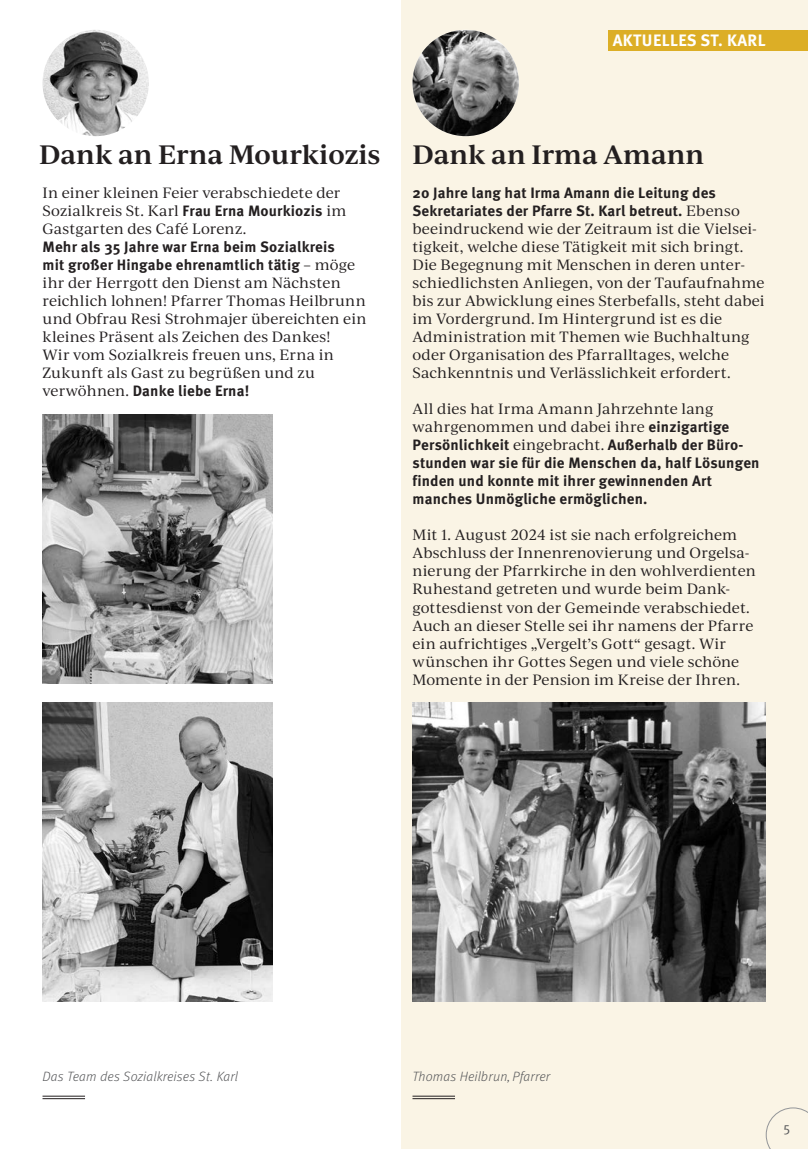
<style>
.page{position:relative;width:808px;height:1149px;background:#fff}
.page>*{position:absolute;margin:0;border:0;box-sizing:border-box;transform-origin:0 0}
.t1{font:600 25.5px "Ivy Journal";color:#231f20}
.t2{font:700 16.5px "Meta Pro";letter-spacing:.025em;color:#fff}
.t3{font:700 15px/18px "Meta Pro";letter-spacing:.01em;color:#231f20}
.t4{font:14.25px/18px "Ivy Journal";letter-spacing:.005em;color:#231f20}
.t5{font:14.25px "Ivy Journal";letter-spacing:.025em;color:#231f20}
.t6{font:italic 300 13.5px "Meta Pro";letter-spacing:.015em;color:#57585a}
.t7{font:13.5px "Meta Pro Norm";color:#57585a}
.s1{font-family:"Ivy Journal";font-weight:400;font-size:14.25px}
.s2{font-family:"Meta Pro";font-weight:700;font-size:15px}
</style>
<div class="page">
<div style="left:402px;top:0;width:406px;height:1148px;background:#faf4e5"></div>
<div style="left:608px;top:30px;width:200px;height:21px;background:#dcae26"></div>
<hr style="left:412px;top:1095px;width:43px;height:1px;background:#231f20">
<hr style="left:412px;top:1097px;width:43px;height:1px;background:#231f20">
<hr style="left:43px;top:1095px;width:42px;height:1px;background:#231f20">
<hr style="left:43px;top:1097px;width:42px;height:1px;background:#231f20">
<img style="left:412px;top:702px;width:353px;height:299px">
<img style="left:43px;top:702px;width:229px;height:299px">
<img style="left:43px;top:30px;width:106px;height:106px;border-radius:53px">
<img style="left:412px;top:30px;width:107px;height:106px">
<img style="left:43px;top:414px;width:229px;height:269px">
<svg style="left:766px;top:1107px;width:42px;height:41px"></svg>
<p class="t2" style="left:613px;top:28px;width:154px">AKTUELLES ST. KARL</p>
<p class="t1" style="left:39px;top:135px;width:342px">Dank an Erna Mourkiozis</p>
<p class="t1" style="left:412px;top:135px;width:293px">Dank an Irma Amann</p>
<p class="t3" style="left:412px;top:183px;width:329px">20 Jahre lang hat Irma Amann die Leitung des<br>Sekretariates der Pfarre St. Karl betreut. <span class="s1">Ebenso</span></p>
<p class="t4" style="left:412px;top:219px;width:354px">beeindruckend wie der Zeitraum ist die Vielsei&shy;tigkeit, welche diese Tätigkeit mit sich bringt.<br>Die Begegnung mit Menschen in deren unter&shy;schiedlichsten Anliegen, von der Taufaufnahme bis zur Abwicklung eines Sterbefalls, steht dabei im Vordergrund. Im Hintergrund ist es die Administration mit Themen wie Buchhaltung oder Organisation des Pfarralltages, welche Sachkenntnis und Verlässlichkeit erfordert.</p>
<p class="t4" style="left:412px;top:399px;width:302px">All dies hat Irma Amann Jahrzehnte lang</p>
<p class="t4" style="left:412px;top:417px;width:318px">wahrgenommen und dabei ihre <span class="s2">einzigartige</span></p>
<p class="t3" style="left:412px;top:435px;width:349px">Persönlichkeit <span class="s1">eingebracht.</span> Außerhalb der Büro&shy;stunden war sie für die Menschen da, half Lösungen finden und konnte mit ihrer gewinnenden Art manches Unmögliche ermöglichen.</p>
<p class="t4" style="left:412px;top:525px;width:345px">Mit 1. August 2024 ist sie nach erfolgreichem Abschluss der Innenrenovierung und Orgelsa&shy;nierung der Pfarrkirche in den wohlverdienten Ruhestand getreten und wurde beim Dank-</p>
<p class="t4" style="left:412px;top:597px;width:339px">gottesdienst von der Gemeinde verabschiedet.</p>
<p class="t4" style="left:412px;top:615px;width:342px">Auch an dieser Stelle sei ihr namens der Pfarre ein aufrichtiges „Vergelt’s Gott“ gesagt. Wir wünschen ihr Gottes Segen und viele schöne Momente in der Pension im Kreise der Ihren.</p>
<p class="t4" style="left:43px;top:183px;width:299px">In einer kleinen Feier verabschiedete der</p>
<p class="t4" style="left:43px;top:201px;width:305px">Sozialkreis St. Karl <span class="s2">Frau Erna Mourkiozis</span> im<br>Gastgarten des Café Lorenz.</p>
<p class="t3" style="left:43px;top:237px;width:294px">Mehr als 35 Jahre war Erna beim Sozialkreis</p>
<p class="t3" style="left:43px;top:255px;width:314px">mit großer Hingabe ehrenamtlich tätig <span class="s1">– möge</span></p>
<p class="t4" style="left:43px;top:273px;width:300px">ihr der Herrgott den Dienst am Nächsten</p>
<p class="t4" style="left:43px;top:291px;width:325px">reichlich lohnen! Pfarrer Thomas Heilbrunn</p>
<p class="t4" style="left:43px;top:309px;width:325px">und Obfrau Resi Strohmajer übereichten ein</p>
<p class="t4" style="left:43px;top:327px;width:289px">kleines Präsent als Zeichen des Dankes!</p>
<p class="t4" style="left:43px;top:345px;width:293px">Wir vom Sozialkreis freuen uns, Erna in</p>
<p class="t5" style="left:43px;top:363px;width:274px">Zukunft als Gast zu begrüßen und zu</p>
<p class="t3" style="left:43px;top:381px;width:208px"><span class="s1">verwöhnen.</span> Danke liebe Erna!</p>
<p class="t6" style="left:43px;top:1066px;width:197px">Das Team des Sozialkreises St. Karl</p>
<p class="t6" style="left:412px;top:1066px;width:139px">Thomas Heilbrun, Pfarrer</p>
<p class="t7" style="left:783px;top:1116px;width:8px">5</p>
</div>
